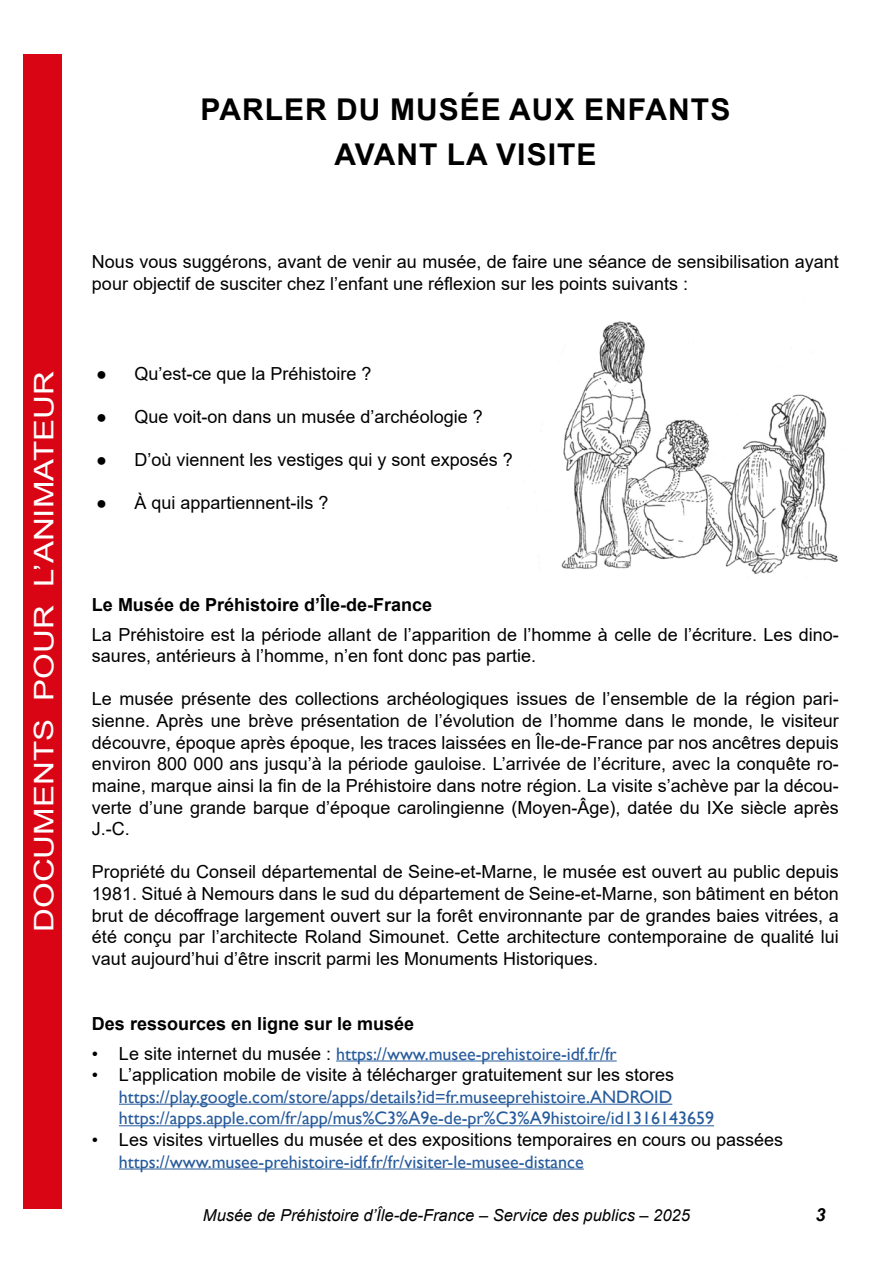
<style>
.page{position:relative;width:893px;height:1263px;background:#fff}
.page>*{position:absolute;margin:0;border:0;box-sizing:border-box;transform-origin:0 0}
.t1{font:700 30px/45px "Arial";letter-spacing:.035em;color:#000;text-align:center}
.t2{font:27px "Arial";color:#fff;scale:1.22 1}
.t3{font:18px/21.6px "Arial";color:#000}
.t4{font:18px/21.6px "Gill Sans";color:#275b9b}
.t5{font:700 18px "Arial";color:#000}
.t6{font:italic 700 18px "Arial";color:#000}
.t7{font:italic 16.5px "Arial";color:#000}
.s1{color:#000}
.s2{font-family:"Arial";color:#000}
.s3{font-family:"Gill Sans"}
</style>
<div class="page">
<div style="left:23px;top:54px;width:39px;height:1155px;background:#d90514"></div>
<img style="left:538px;top:321px;width:300px;height:253px">
<hr style="left:336px;top:1060px;width:281px;height:1px;background:#275b9b">
<hr style="left:119px;top:1104px;width:553px;height:1px;background:#275b9b">
<hr style="left:119px;top:1125px;width:595px;height:1px;background:#275b9b">
<hr style="left:119px;top:1168px;width:465px;height:1px;background:#275b9b">
<h2 class="t2" style="left:25px;top:932px;width:461px;rotate:-90deg">DOCUMENTS POUR L’ANIMATEUR</h2>
<h1 class="t1" style="left:200px;top:87px;width:531px">PARLER DU MUSÉE AUX ENFANTS<br>AVANT LA VISITE</h1>
<p class="t3" style="left:92px;top:251px;width:748px">Nous vous suggérons, avant de venir au musée, de faire une séance de sensibilisation ayant pour objectif de susciter chez l’enfant une réflexion sur les points suivants :</p>
<p class="t3" style="left:96px;top:363px;width:277px">● Qu’est-ce que la Préhistoire ?</p>
<p class="t3" style="left:96px;top:406px;width:388px">● Que voit-on dans un musée d’archéologie ?</p>
<p class="t3" style="left:96px;top:449px;width:418px">● D’où viennent les vestiges qui y sont exposés ?</p>
<p class="t3" style="left:96px;top:491px;width:234px">● À qui appartiennent-ils ?</p>
<p class="t5" style="left:92px;top:591px;width:342px">Le Musée de Préhistoire d’Île-de-France</p>
<p class="t3" style="left:92px;top:623px;width:748px">La Préhistoire est la période allant de l’apparition de l’homme à celle de l’écriture. Les dino&shy;saures, antérieurs à l’homme, n’en font donc pas partie.</p>
<p class="t3" style="left:92px;top:688px;width:748px;text-align:justify">Le musée présente des collections archéologiques issues de l’ensemble de la région pari&shy;sienne. Après une brève présentation de l’évolution de l’homme dans le monde, le visiteur découvre, époque après époque, les traces laissées en Île-de-France par nos ancêtres depuis environ 800 000 ans jusqu’à la période gauloise. L’arrivée de l’écriture, avec la conquête ro&shy;maine, marque ainsi la fin de la Préhistoire dans notre région. La visite s’achève par la décou&shy;verte d’une grande barque d’époque carolingienne (Moyen-Âge), datée du IXe siècle après J.-C.</p>
<p class="t3" style="left:92px;top:861px;width:748px;text-align:justify">Propriété du Conseil départemental de Seine-et-Marne, le musée est ouvert au public depuis 1981. Situé à Nemours dans le sud du département de Seine-et-Marne, son bâtiment en béton brut de décoffrage largement ouvert sur la forêt environnante par de grandes baies vitrées, a été conçu par l’architecte Roland Simounet. Cette architecture contemporaine de qualité lui vaut aujourd’hui d’être inscrit parmi les Monuments Historiques.</p>
<p class="t5" style="left:92px;top:1010px;width:324px">Des ressources en ligne sur le musée</p>
<p class="t4" style="left:92px;top:1043px;width:526px"><span class="s1">•</span> <span class="s2">Le site internet du musée :</span> https://www.musee-prehistoire-idf.fr/fr</p>
<p class="t3" style="left:92px;top:1064px;width:584px"><span class="s3">•</span> L’application mobile de visite à télécharger gratuitement sur les stores</p>
<p class="t4" style="left:119px;top:1086px;width:596px">https://play.google.com/store/apps/details?id=fr.museeprehistoire.ANDROID https://apps.apple.com/fr/app/mus%C3%A9e-de-pr%C3%A9histoire/id1316143659</p>
<p class="t3" style="left:92px;top:1129px;width:693px"><span class="s3">•</span> Les visites virtuelles du musée et des expositions temporaires en cours ou passées</p>
<p class="t4" style="left:119px;top:1151px;width:466px">https://www.musee-prehistoire-idf.fr/fr/visiter-le-musee-distance</p>
<p class="t7" style="left:203px;top:1204px;width:488px">Musée de Préhistoire d’Île-de-France – Service des publics – 2025</p>
<p class="t6" style="left:816px;top:1203px;width:12px">3</p>
</div>
